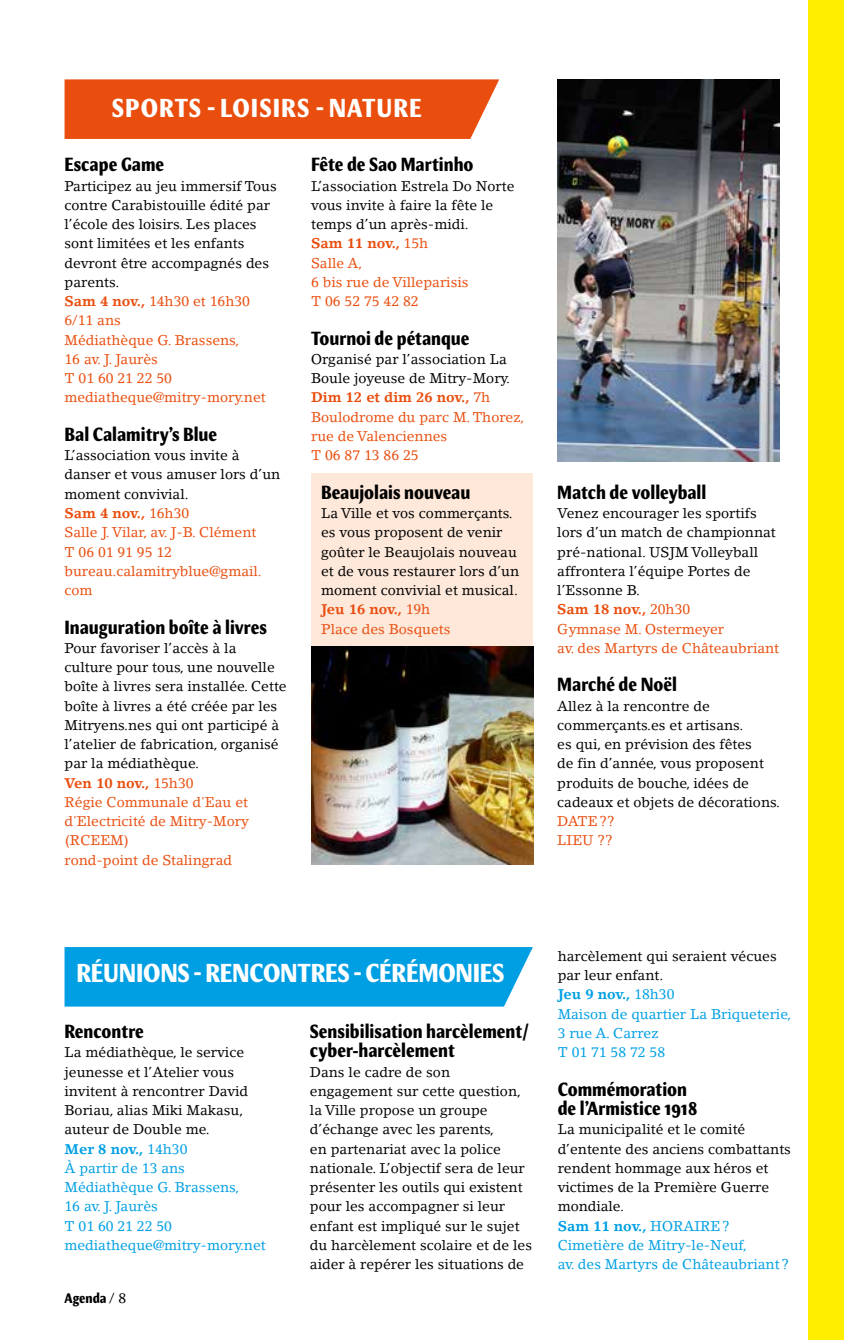
<style>
.page{position:relative;width:844px;height:1340px;background:#fff}
.page>*{position:absolute;margin:0;border:0;box-sizing:border-box;transform-origin:0 0}
.t1{font:700 condensed 26.25px "Meadow Pro";letter-spacing:-.01em;color:#fff}
.t2{font:700 condensed 26.25px "Meadow Pro";letter-spacing:.04em;color:#fff}
.t3{font:700 condensed 19.25px/19.2px "Meadow Pro";color:#000}
.t4{font:14px/19.2px "Lino Letter";color:#000}
.t5{font:14px/19.2px "Lino Letter";color:#e94e0f}
.t6{font:14px/19.2px "Lino Letter";color:#009fe3}
.t7{font:700 condensed 14px "Meadow Pro";color:#000}
.s1{font-weight:700;color:#e94e0f}
.s2{color:#e94e0f}
.s3{color:#000}
.s4{font-weight:700}
.s5{font-weight:700;color:#009fe3}
.s6{color:#009fe3}
.s7{font-family:"Lino Letter";font-weight:400;font-stretch:normal}
</style>
<div class="page">
<div style="left:311px;top:472px;width:221px;height:392px;background:#fde8da"></div>
<div style="left:64px;top:947px;width:468px;height:59px;background:#009fe3"></div>
<div style="left:64px;top:79px;width:435px;height:60px;background:#e94e0f"></div>
<img style="left:311px;top:646px;width:222px;height:218px">
<img style="left:557px;top:79px;width:222px;height:382px">
<div style="left:807px;top:0;width:36px;height:1339px;background:#ffed00"></div>
<h1 class="t2" style="left:112px;top:92px;width:311px">SPORTS - LOISIRS - NATURE</h1>
<h2 class="t3" style="left:64px;top:155px;width:101px">Escape Game</h2>
<p class="t4" style="left:64px;top:176px;width:214px">Participez au jeu immersif Tous contre Carabistouille édité par l’école des loisirs. Les places sont limitées et les enfants devront être accompagnés des parents.<br><span class="s1">Sam 4 nov.,</span> <span class="s2">14h30 et 16h30<br>6/11 ans<br>Médiathèque G. Brassens,<br>16 av. J. Jaurès<br>T 01 60 21 22 50 mediatheque@mitry-mory.net</span></p>
<h2 class="t3" style="left:64px;top:425px;width:154px">Bal Calamitry’s Blue</h2>
<p class="t5" style="left:64px;top:445px;width:217px"><span class="s3">L’association vous invite à danser et vous amuser lors d’un moment convivial.<br></span><span class="s4">Sam 4 nov.,</span> 16h30<br>Salle J. Vilar, av. J-B. Clément<br>T 06 01 91 95 12 bureau.calamitryblue@gmail. com</p>
<h2 class="t3" style="left:64px;top:617px;width:204px">Inauguration boîte à livres</h2>
<p class="t4" style="left:64px;top:638px;width:224px">Pour favoriser l’accès à la culture pour tous, une nouvelle boîte à livres sera installée. Cette boîte à livres a été créée par les<br>Mitryens.nes qui ont participé à l’atelier de fabrication, organisé par la médiathèque.<br><span class="s1">Ven 10 nov.,</span> <span class="s2">15h30<br>Régie Communale d'Eau et d'Electricité de Mitry-Mory (RCEEM)<br>rond-point de Stalingrad</span></p>
<h2 class="t3" style="left:311px;top:155px;width:164px">Fête de Sao Martinho</h2>
<p class="t4" style="left:311px;top:176px;width:205px">L’association Estrela Do Norte vous invite à faire la fête le temps d’un après-midi.<br><span class="s1">Sam 11 nov.,</span> <span class="s2">15h<br>Salle A,<br>6 bis rue de Villeparisis<br>T 06 52 75 42 82</span></p>
<h2 class="t3" style="left:311px;top:328px;width:160px">Tournoi de pétanque</h2>
<p class="t5" style="left:311px;top:349px;width:215px"><span class="s3">Organisé par l’association La<br>Boule joyeuse de Mitry-Mory.<br></span><span class="s4">Dim 12 et dim 26 nov.,</span> 7h<br>Boulodrome du parc M. Thorez, rue de Valenciennes<br>T 06 87 13 86 25</p>
<h2 class="t3" style="left:321px;top:482px;width:151px">Beaujolais nouveau</h2>
<p class="t4" style="left:321px;top:503px;width:199px">La Ville et vos commerçants. es vous proposent de venir goûter le Beaujolais nouveau et de vous restaurer lors d’un moment convivial et musical.<br><span class="s1">Jeu 16 nov.,</span> <span class="s2">19h<br>Place des Bosquets</span></p>
<h2 class="t3" style="left:557px;top:482px;width:150px">Match de volleyball</h2>
<p class="t4" style="left:557px;top:503px;width:223px">Venez encourager les sportifs lors d’un match de championnat pré-national. USJM Volleyball affrontera l’équipe Portes de l’Essonne B.<br><span class="s1">Sam 18 nov.,</span> <span class="s2">20h30<br>Gymnase M. Ostermeyer<br>av. des Martyrs de Châteaubriant</span></p>
<h2 class="t3" style="left:557px;top:675px;width:121px">Marché de Noël</h2>
<p class="t4" style="left:557px;top:696px;width:224px">Allez à la rencontre de commerçants.es et artisans.<br>es qui, en prévision des fêtes<br>de fin d’année, vous proposent produits de bouche, idées de cadeaux et objets de décorations.</p>
<p class="t5" style="left:557px;top:811px;width:59px">DATE??<br>LIEU ??</p>
<h1 class="t1" style="left:76px;top:957px;width:429px">RÉUNIONS - RENCONTRES - CÉRÉMONIES</h1>
<h2 class="t3" style="left:64px;top:1021px;width:81px">Rencontre</h2>
<p class="t4" style="left:64px;top:1042px;width:203px">La médiathèque, le service jeunesse et l’Atelier vous invitent à rencontrer David<br>Boriau, alias Miki Makasu, auteur de Double me.<br><span class="s5">Mer 8 nov.,</span> <span class="s6">14h30<br>À partir de 13 ans<br>Médiathèque G. Brassens,<br>16 av. J. Jaurès<br>T 01 60 21 22 50 mediatheque@mitry-mory.net</span></p>
<p class="t7" style="left:64px;top:1290px;width:63px">Agenda <span class="s7">/ 8</span></p>
<h2 class="t3" style="left:310px;top:1021px;width:220px">Sensibilisation harcèlement/ cyber-harcèlement</h2>
<p class="t4" style="left:310px;top:1061px;width:223px">Dans le cadre de son engagement sur cette question, la Ville propose un groupe d’échange avec les parents,<br>en partenariat avec la police nationale. L’objectif sera de leur présenter les outils qui existent pour les accompagner si leur enfant est impliqué sur le sujet du harcèlement scolaire et de les aider à repérer les situations de</p>
<p class="t6" style="left:557px;top:946px;width:235px"><span class="s3">harcèlement qui seraient vécues par leur enfant.<br></span><span class="s4">Jeu 9 nov.,</span> 18h30<br>Maison de quartier La Briqueterie,<br>3 rue A. Carrez<br>T 01 71 58 72 58</p>
<h2 class="t3" style="left:557px;top:1079px;width:141px">Commémoration de l’Armistice 1918</h2>
<p class="t4" style="left:557px;top:1119px;width:235px">La municipalité et le comité d’entente des anciens combattants rendent hommage aux héros et victimes de la Première Guerre mondiale.<br><span class="s5">Sam 11 nov.,</span> <span class="s6">HORAIRE?<br>Cimetière de Mitry-le-Neuf,<br>av. des Martyrs de Châteaubriant?</span></p>
</div>
